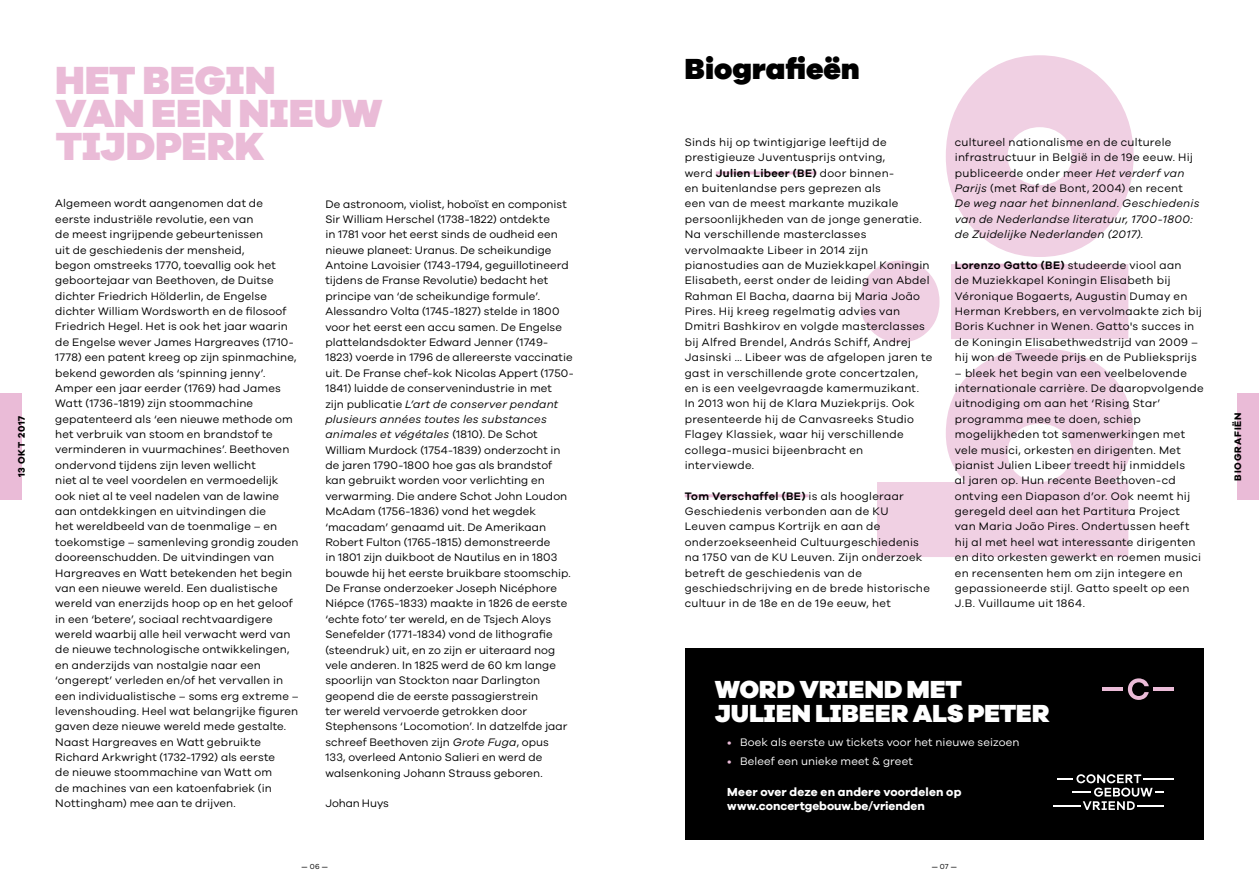
<style>
.page{position:relative;width:1259px;height:893px;background:#fff}
.page>*{position:absolute;margin:0;border:0;box-sizing:border-box;transform-origin:0 0}
.t1{font:900 40.5px/32.7px "Galano Grotesque Alt";color:#eabbd7}
.t2{font:900 30px "Galano Grotesque";letter-spacing:.005em;color:#000}
.t3{font:900 25.5px/24px "Galano Grotesque Alt";letter-spacing:.005em;color:#fff}
.t4{font:700 12px/13.5px "Galano Grotesque";color:#fff}
.t5{font:11.25px/15.5px "Galano Grotesque";letter-spacing:.015em;color:#000}
.t6{font:italic 11.25px/15.5px "Galano Grotesque";letter-spacing:.025em;color:#000}
.t7{font:11.25px "Galano Grotesque";letter-spacing:.01em;color:#fff}
.t8{font:11.25px "Galano Grotesque";letter-spacing:-.015em;color:#000}
.t9{font:700 9.75px "Galano Grotesque";letter-spacing:.09em;color:#000}
.t10{font:700 7.5px "Conduit ITC Std";color:#000}
.s1{font-style:italic}
.s2{font-weight:600}
.s3{font-style:normal}
.s4{color:#eabbd7}
.s5{font-family:"Galano Grotesque";font-weight:400}
</style>
<div class="page">
<svg style="left:860px;top:55px;width:273px;height:502px;fill:#f0d0e3"></svg>
<hr style="left:716px;top:171px;width:101px;height:3px;background:#eabbd7">
<hr style="left:685px;top:494px;width:123px;height:3px;background:#eabbd7">
<hr style="left:955px;top:264px;width:109px;height:3px;background:#eabbd7">
<div style="left:0;top:393px;width:21px;height:107px;background:#eabbd7"></div>
<div style="left:1237px;top:393px;width:22px;height:107px;background:#eabbd7"></div>
<div style="left:685px;top:649px;width:518px;height:191px;background:#000"></div>
<hr style="left:1144px;top:778px;width:30px;height:1px;background:#fff">
<svg style="left:1053px;top:774px;width:111px;height:36px"></svg>
<hr style="left:1102px;top:687px;width:20px;height:4px;background:#eabbd7">
<hr style="left:1153px;top:687px;width:21px;height:4px;background:#eabbd7">
<svg style="left:1128px;top:678px;width:20px;height:22px"></svg>
<h2 class="t2" style="left:685px;top:50px;width:177px">Biografieën</h2>
<h1 class="t1" style="left:55px;top:63px;width:329px">HET BEGIN<br>VAN EEN NIEUW<br>TIJDPERK</h1>
<p class="t5" style="left:55px;top:196px;width:245px">Algemeen wordt aangenomen dat de eerste industriële revolutie, een van<br>de meest ingrijpende gebeurtenissen<br>uit de geschiedenis der mensheid,<br>begon omstreeks 1770, toevallig ook het geboortejaar van Beethoven, de Duitse dichter Friedrich Hölderlin, de Engelse dichter William Wordsworth en de filosoof Friedrich Hegel. Het is ook het jaar waarin de Engelse wever James Hargreaves (1710- 1778) een patent kreeg op zijn spinmachine, bekend geworden als ‘spinning jenny’.<br>Amper een jaar eerder (1769) had James Watt (1736-1819) zijn stoommachine gepatenteerd als ‘een nieuwe methode om het verbruik van stoom en brandstof te verminderen in vuurmachines’. Beethoven ondervond tijdens zijn leven wellicht<br>niet al te veel voordelen en vermoedelijk ook niet al te veel nadelen van de lawine aan ontdekkingen en uitvindingen die<br>het wereldbeeld van de toenmalige – en toekomstige – samenleving grondig zouden dooreenschudden. De uitvindingen van Hargreaves en Watt betekenden het begin van een nieuwe wereld. Een dualistische wereld van enerzijds hoop op en het geloof in een ‘betere’, sociaal rechtvaardigere wereld waarbij alle heil verwacht werd van de nieuwe technologische ontwikkelingen, en anderzijds van nostalgie naar een ‘ongerept’ verleden en/of het vervallen in een individualistische – soms erg extreme – levenshouding. Heel wat belangrijke figuren gaven deze nieuwe wereld mede gestalte.<br>Naast Hargreaves en Watt gebruikte Richard Arkwright (1732-1792) als eerste<br>de nieuwe stoommachine van Watt om<br>de machines van een katoenfabriek (in Nottingham) mee aan te drijven.</p>
<p class="t5" style="left:325px;top:196px;width:250px">De astronoom, violist, hoboïst en componist Sir William Herschel (1738-1822) ontdekte<br>in 1781 voor het eerst sinds de oudheid een nieuwe planeet: Uranus. De scheikundige Antoine Lavoisier (1743-1794, geguillotineerd tijdens de Franse Revolutie) bedacht het principe van ‘de scheikundige formule’.<br>Alessandro Volta (1745-1827) stelde in 1800 voor het eerst een accu samen. De Engelse plattelandsdokter Edward Jenner (1749- 1823) voerde in 1796 de allereerste vaccinatie uit. De Franse chef-kok Nicolas Appert (1750- 1841) luidde de conservenindustrie in met<br>zijn publicatie <span class="s1">L’art de conserver pendant plusieurs années toutes les substances animales et végétales</span> (1810). De Schot William Murdock (1754-1839) onderzocht in de jaren 1790-1800 hoe gas als brandstof kan gebruikt worden voor verlichting en verwarming. Die andere Schot John Loudon McAdam (1756-1836) vond het wegdek ‘macadam’ genaamd uit. De Amerikaan Robert Fulton (1765-1815) demonstreerde<br>in 1801 zijn duikboot de Nautilus en in 1803 bouwde hij het eerste bruikbare stoomschip.<br>De Franse onderzoeker Joseph Nicéphore Niépce (1765-1833) maakte in 1826 de eerste ‘echte foto’ ter wereld, en de Tsjech Aloys Senefelder (1771-1834) vond de lithografie (steendruk) uit, en zo zijn er uiteraard nog vele anderen. In 1825 werd de 60 km lange spoorlijn van Stockton naar Darlington geopend die de eerste passagierstrein<br>ter wereld vervoerde getrokken door Stephensons ‘Locomotion’. In datzelfde jaar schreef Beethoven zijn <span class="s1">Grote Fuga</span>, opus<br>133, overleed Antonio Salieri en werd de walsenkoning Johann Strauss geboren.</p>
<p class="t5" style="left:685px;top:134px;width:249px">Sinds hij op twintigjarige leeftijd de prestigieuze Juventusprijs ontving,<br>werd <span class="s2">Julien Libeer (BE)</span> door binnen-<br>en buitenlandse pers geprezen als<br>een van de meest markante muzikale persoonlijkheden van de jonge generatie.<br>Na verschillende masterclasses vervolmaakte Libeer in 2014 zijn pianostudies aan de Muziekkapel Koningin Elisabeth, eerst onder de leiding van Abdel Rahman El Bacha, daarna bij Maria João Pires. Hij kreeg regelmatig advies van Dmitri Bashkirov en volgde masterclasses bij Alfred Brendel, András Schiff, Andrej Jasinski … Libeer was de afgelopen jaren te gast in verschillende grote concertzalen, en is een veelgevraagde kamermuzikant.<br>In 2013 won hij de Klara Muziekprijs. Ook presenteerde hij de Canvasreeks Studio Flagey Klassiek, waar hij verschillende collega-musici bijeenbracht en interviewde.</p>
<p class="t5" style="left:685px;top:488px;width:247px"><span class="s2">Tom Verschaffel (BE)</span> is als hoogleraar Geschiedenis verbonden aan de KU Leuven campus Kortrijk en aan de onderzoekseenheid Cultuurgeschiedenis na 1750 van de KU Leuven. Zijn onderzoek betreft de geschiedenis van de geschiedschrijving en de brede historische cultuur in de 18e en de 19e eeuw, het</p>
<p class="t6" style="left:955px;top:134px;width:246px"><span class="s3">cultureel nationalisme en de culturele infrastructuur in België in de 19e eeuw. Hij publiceerde onder meer</span> Het verderf van Parijs <span class="s3">(met Raf de Bont, 2004) en recent </span>De weg naar het binnenland<span class="s3">.</span> Geschiedenis van de Nederlandse literatuur, 1700-1800: de Zuidelijke Nederlanden (2017).</p>
<p class="t5" style="left:955px;top:257px;width:249px"><span class="s2">Lorenzo Gatto (BE)</span> studeerde viool aan<br>de Muziekkapel Koningin Elisabeth bij Véronique Bogaerts, Augustin Dumay en Herman Krebbers, en vervolmaakte zich bij Boris Kuchner in Wenen. Gatto's succes in de Koningin Elisabethwedstrijd van 2009 – hij won de Tweede prijs en de Publieksprijs</p>
<p class="t5" style="left:955px;top:365px;width:250px">– bleek het begin van een veelbelovende internationale carrière. De daaropvolgende uitnodiging om aan het ‘Rising Star’ programma mee te doen, schiep mogelijkheden tot samenwerkingen met vele musici, orkesten en dirigenten. Met pianist Julien Libeer treedt hij inmiddels<br>al jaren op. Hun recente Beethoven-cd ontving een Diapason d’or. Ook neemt hij geregeld deel aan het Partitura Project van Maria João Pires. Ondertussen heeft hij al met heel wat interessante dirigenten en dito orkesten gewerkt en roemen musici en recensenten hem om zijn integere en gepassioneerde stijl. Gatto speelt op een J.B. Vuillaume uit 1864.</p>
<p class="t9" style="left:15px;top:477px;width:63px;rotate:-90deg">13 OKT 2017</p>
<p class="t9" style="left:1232px;top:481px;width:70px;rotate:-90deg">BIOGRAFIËN</p>
<h3 class="t3" style="left:714px;top:676px;width:336px">WORD VRIEND MET<br>JULIEN LIBEER ALS PETER</h3>
<p class="t7" style="left:727px;top:735px;width:294px"><span class="s4">•</span> Boek als eerste uw tickets voor het nieuwe seizoen</p>
<p class="t7" style="left:727px;top:755px;width:187px"><span class="s4">•</span> Beleef een unieke meet &amp; greet</p>
<p class="t4" style="left:727px;top:785px;width:236px">Meer over deze en andere voordelen op www.concertgebouw.be/vrienden</p>
<p class="t8" style="left:325px;top:797px;width:65px">Johan Huys</p>
<p class="t10" style="left:302px;top:862px;width:28px">— <span class="s5">06</span> —</p>
<p class="t10" style="left:931px;top:862px;width:27px">— <span class="s5">07</span> —</p>
</div>
